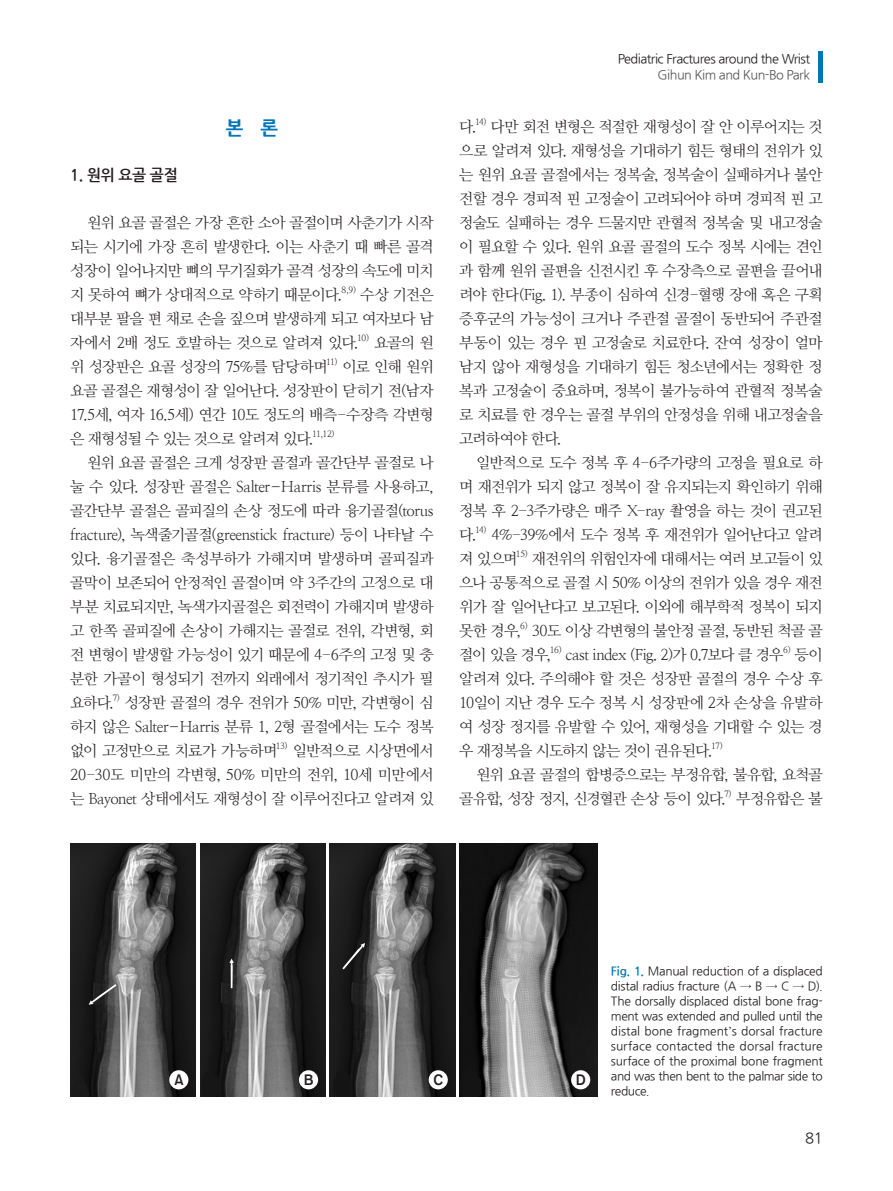
<style>
.page{position:relative;width:893px;height:1191px;background:#fff}
.page>*{position:absolute;margin:0;border:0;box-sizing:border-box;transform-origin:0 0}
.t1{font:800 18.75px "Nanum Gothic";color:#0075b7}
.t2{font:700 15.75px "Nanum Gothic";color:#231f20;scale:.95 1}
.t3{font:15px/24px "Nanum Myeongjo";letter-spacing:-.05em;color:#231f20;text-align:justify}
.t4{font:15px "Gothic 725 BT Bold A";color:#231f20}
.t5{font:15px "Nanum Gothic";color:#231f20}
.t6{font:12.75px "Nanum Gothic";letter-spacing:-.04em;color:#231f20}
.t7{font:12.75px "Nanum Gothic";letter-spacing:-.04em;color:#57585a}
.t8{font:12px/15px "Nanum Gothic";letter-spacing:-.035em;color:#231f20;text-align:justify}
.t9{font:8.7px "Nanum Myeongjo";letter-spacing:-.06em;color:#231f20}
.s1{font-weight:700;color:#0075b7}
.s2{font-family:"Times New Roman"}
</style>
<div class="page">
<hr style="left:819px;top:51px;width:4px;height:32px;background:#0075b7">
<img style="left:330px;top:843px;width:125px;height:253px">
<img style="left:70px;top:843px;width:126px;height:253px">
<img style="left:200px;top:843px;width:126px;height:253px">
<img style="left:460px;top:843px;width:138px;height:253px">
<svg style="left:89px;top:982px;width:29px;height:22px"></svg>
<svg style="left:229px;top:958px;width:5px;height:30px"></svg>
<svg style="left:341px;top:943px;width:24px;height:28px"></svg>
<div style="left:169px;top:1070px;width:19px;height:19px;background:#fff;border-radius:50%"></div>
<div style="left:299px;top:1070px;width:19px;height:19px;background:#fff;border-radius:50%"></div>
<div style="left:429px;top:1070px;width:19px;height:19px;background:#fff;border-radius:50%"></div>
<div style="left:571px;top:1070px;width:19px;height:19px;background:#fff;border-radius:50%"></div>
<p class="t1" style="left:226px;top:118px;width:54px">본 론</p>
<p class="t2" style="left:70px;top:167px;width:115px">1. 원위 요골 골절</p>
<p class="t3" style="left:70px;top:210px;width:365px;text-indent:17px">원위 요골 골절은 가장 흔한 소아 골절이며 사춘기가 시작 되는 시기에 가장 흔히 발생한다. 이는 사춘기 때 빠른 골격 성장이 일어나지만 뼈의 무기질화가 골격 성장의 속도에 미치 지 못하여 뼈가 상대적으로 약하기 때문이다.</p>
<p class="t9" style="left:342px;top:284px;width:16px">8,9)</p>
<p class="t3" style="left:70px;top:282px;width:365px;text-indent:290px">수상 기전은 대부분 팔을 편 채로 손을 짚으며 발생하게 되고 여자보다 남 자에서 2배 정도 호발하는 것으로 알려져 있다.</p>
<p class="t9" style="left:357px;top:332px;width:13px">10)</p>
<p class="t3" style="left:374px;top:330px;width:61px">요골의 원</p>
<p class="t3" style="left:70px;top:354px;width:259px">위 성장판은 요골 성장의 75%를 담당하며</p>
<p class="t9" style="left:326px;top:356px;width:13px">11)</p>
<p class="t3" style="left:70px;top:354px;width:365px;text-indent:272px">이로 인해 원위 요골 골절은 재형성이 잘 일어난다. 성장판이 닫히기 전(남자 17.5세, 여자 16.5세) 연간 10도 정도의 배측-수장측 각변형 은 재형성될 수 있는 것으로 알려져 있다.</p>
<p class="t9" style="left:312px;top:428px;width:24px">11,12)</p>
<p class="t3" style="left:70px;top:450px;width:365px;text-indent:17px">원위 요골 골절은 크게 성장판 골절과 골간단부 골절로 나 눌 수 있다. 성장판 골절은 Salter–Harris 분류를 사용하고, 골간단부 골절은 골피질의 손상 정도에 따라 융기골절(torus fracture), 녹색줄기골절(greenstick fracture) 등이 나타날 수 있다. 융기골절은 축성부하가 가해지며 발생하며 골피질과 골막이 보존되어 안정적인 골절이며 약 3주간의 고정으로 대 부분 치료되지만, 녹색가지골절은 회전력이 가해지며 발생하 고 한쪽 골피질에 손상이 가해지는 골절로 전위, 각변형, 회 전 변형이 발생할 가능성이 있기 때문에 4-6주의 고정 및 충 분한 가골이 형성되기 전까지 외래에서 정기적인 추시가 필 요하다.</p>
<p class="t9" style="left:112px;top:692px;width:9px">7)</p>
<p class="t3" style="left:70px;top:690px;width:365px;text-indent:55px">성장판 골절의 경우 전위가 50% 미만, 각변형이 심 하지 않은 Salter–Harris 분류 1, 2형 골절에서는 도수 정복 없이 고정만으로 치료가 가능하며</p>
<p class="t9" style="left:276px;top:740px;width:13px">13)</p>
<p class="t3" style="left:70px;top:738px;width:365px;text-indent:223px">일반적으로 시상면에서 20-30도 미만의 각변형, 50% 미만의 전위, 10세 미만에서 는 Bayonet 상태에서도 재형성이 잘 이루어진다고 알려져 있</p>
<p class="t6" style="left:618px;top:52px;width:194px">Pediatric Fractures around the Wrist</p>
<p class="t7" style="left:658px;top:69px;width:154px">Gihun Kim and Kun-Bo Park</p>
<p class="t3" style="left:459px;top:114px;width:18px">다.</p>
<p class="t9" style="left:475px;top:116px;width:13px">14)</p>
<p class="t3" style="left:459px;top:114px;width:365px;text-indent:31px">다만 회전 변형은 적절한 재형성이 잘 안 이루어지는 것 으로 알려져 있다. 재형성을 기대하기 힘든 형태의 전위가 있 는 원위 요골 골절에서는 정복술, 정복술이 실패하거나 불안 전할 경우 경피적 핀 고정술이 고려되어야 하며 경피적 핀 고 정술도 실패하는 경우 드물지만 관혈적 정복술 및 내고정술 이 필요할 수 있다. 원위 요골 골절의 도수 정복 시에는 견인 과 함께 원위 골편을 신전시킨 후 수장측으로 골편을 끌어내 려야 한다(Fig. 1). 부종이 심하여 신경-혈행 장애 혹은 구획 증후군의 가능성이 크거나 주관절 골절이 동반되어 주관절 부동이 있는 경우 핀 고정술로 치료한다. 잔여 성장이 얼마 남지 않아 재형성을 기대하기 힘든 청소년에서는 정확한 정 복과 고정술이 중요하며, 정복이 불가능하여 관혈적 정복술 로 치료를 한 경우는 골절 부위의 안정성을 위해 내고정술을 고려하여야 한다.</p>
<p class="t3" style="left:459px;top:450px;width:365px;text-indent:17px">일반적으로 도수 정복 후 4-6주가량의 고정을 필요로 하 며 재전위가 되지 않고 정복이 잘 유지되는지 확인하기 위해 정복 후 2-3주가량은 매주 X-ray 촬영을 하는 것이 권고된 다.</p>
<p class="t9" style="left:475px;top:524px;width:13px">14)</p>
<p class="t3" style="left:459px;top:522px;width:365px;text-indent:32px">4%-39%에서 도수 정복 후 재전위가 일어난다고 알려 져 있으며</p>
<p class="t9" style="left:516px;top:548px;width:14px">15)</p>
<p class="t3" style="left:459px;top:546px;width:365px;text-indent:72px">재전위의 위험인자에 대해서는 여러 보고들이 있 으나 공통적으로 골절 시 50% 이상의 전위가 있을 경우 재전 위가 잘 일어난다고 보고된다. 이외에 해부학적 정복이 되지 못한 경우,</p>
<p class="t9" style="left:520px;top:620px;width:9px">6)</p>
<p class="t3" style="left:459px;top:618px;width:365px;text-indent:72px">30도 이상 각변형의 불안정 골절, 동반된 척골 골 절이 있을 경우,</p>
<p class="t9" style="left:550px;top:644px;width:13px">16)</p>
<p class="t3" style="left:565px;top:642px;width:219px">cast index (Fig. 2)가 0.7보다 클 경우</p>
<p class="t9" style="left:783px;top:644px;width:9px">6)</p>
<p class="t3" style="left:459px;top:642px;width:365px;text-indent:335px">등이 알려져 있다. 주의해야 할 것은 성장판 골절의 경우 수상 후 10일이 지난 경우 도수 정복 시 성장판에 2차 손상을 유발하 여 성장 정지를 유발할 수 있어, 재형성을 기대할 수 있는 경 우 재정복을 시도하지 않는 것이 권유된다.</p>
<p class="t9" style="left:711px;top:740px;width:13px">17)</p>
<p class="t3" style="left:459px;top:762px;width:365px;text-indent:17px">원위 요골 골절의 합병증으로는 부정유합, 불유합, 요척골 골유합, 성장 정지, 신경혈관 손상 등이 있다.</p>
<p class="t9" style="left:724px;top:788px;width:9px">7)</p>
<p class="t3" style="left:736px;top:786px;width:88px">부정유합은 불</p>
<p class="t4" style="left:174px;top:1071px;width:11px">A</p>
<p class="t4" style="left:304px;top:1071px;width:11px">B</p>
<p class="t4" style="left:433px;top:1071px;width:11px">C</p>
<p class="t4" style="left:576px;top:1071px;width:12px">D</p>
<p class="t8" style="left:611px;top:964px;width:213px"><span class="s1">Fig. 1.</span> Manual reduction of a displaced distal radius fracture (A → B → C → D).<br>The dorsally displaced distal bone frag&shy;ment was extended and pulled until the distal bone fragment<span class="s2">’</span>s dorsal fracture surface contacted the dorsal fracture surface of the proximal bone fragment and was then bent to the palmar side to reduce.</p>
<p class="t5" style="left:805px;top:1131px;width:19px">81</p>
</div>
